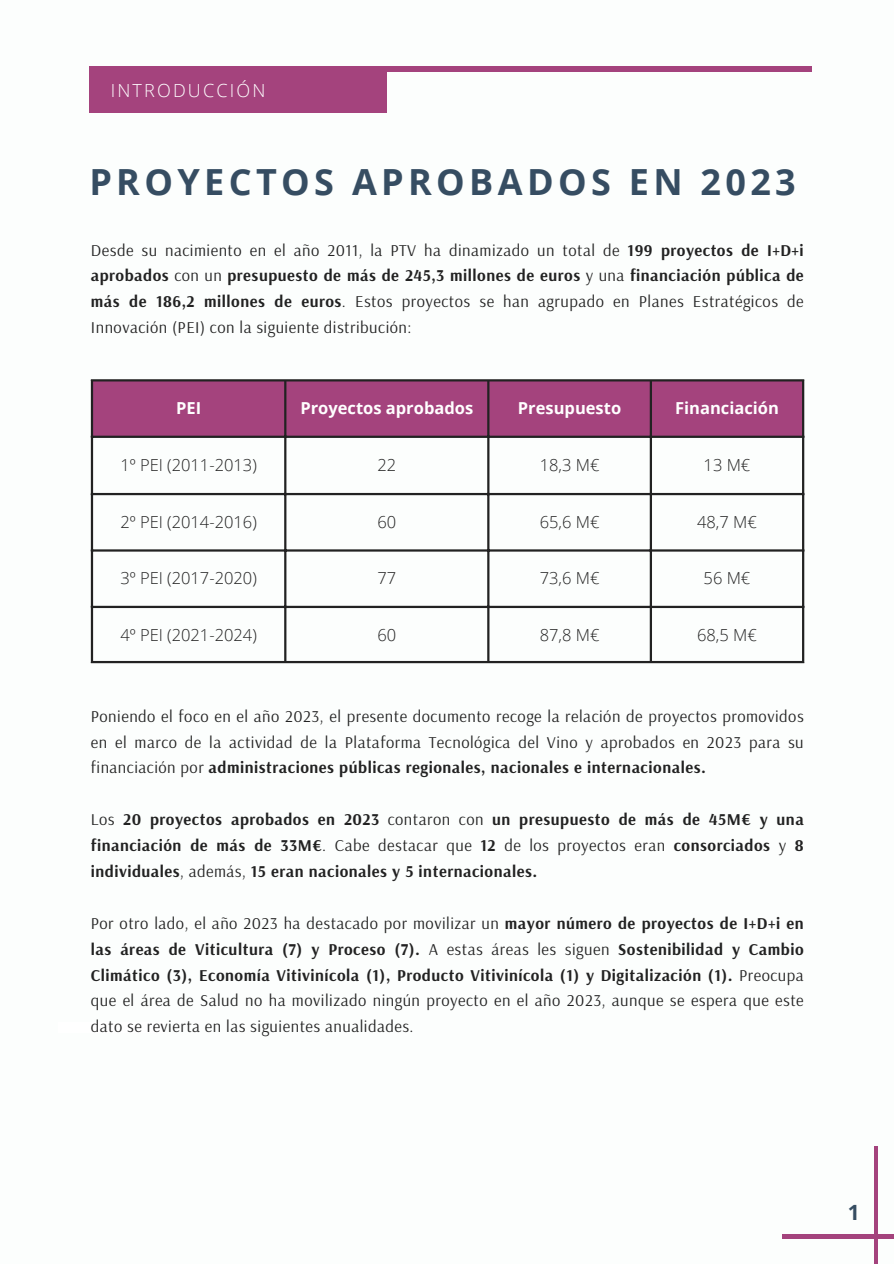
<style>
.page{position:relative;width:894px;height:1264px;background:#fff}
.page>*{position:absolute;margin:0;border:0;box-sizing:border-box;transform-origin:0 0}
.t1{font:700 36px "Open Sans";letter-spacing:.12em;color:#364d62}
.t2{font:700 21px "Open Sans";color:#364d62}
.t3{font:300 18px "Open Sans";letter-spacing:.12em;color:#fff}
.t4{font:16.5px/25.8px "Arsenal";letter-spacing:.03em;color:#222;text-align:justify}
.t5{font:700 16.5px/25.8px "Arsenal";letter-spacing:.03em;color:#222;text-align:justify}
.t6{font:300 16.5px "Open Sans";color:#222}
.t7{font:700 16.5px "Open Sans";color:#fff}
.s1{font-weight:700}
.s2{font-weight:400}
</style>
<div class="page">
<div style="left:89px;top:66px;width:721px;height:6px;background:#a4437d"></div>
<div style="left:89px;top:66px;width:298px;height:46px;background:#a4437d"></div>
<svg style="left:873px;top:1146px;width:4px;height:117px"></svg>
<hr style="left:782px;top:1234px;width:111px;height:4px;background:#a4437d">
<div style="left:93px;top:381px;width:708px;height:54px;background:#a4437d"></div>
<hr style="left:91px;top:381px;width:2px;height:280px;background:#222">
<hr style="left:284px;top:381px;width:2px;height:280px;background:#222">
<hr style="left:487px;top:381px;width:2px;height:280px;background:#222">
<hr style="left:649px;top:381px;width:2px;height:280px;background:#222">
<hr style="left:801px;top:381px;width:3px;height:280px;background:#222">
<hr style="left:91px;top:379px;width:713px;height:2px;background:#222">
<hr style="left:91px;top:435px;width:713px;height:3px;background:#222">
<hr style="left:91px;top:493px;width:713px;height:2px;background:#222">
<hr style="left:91px;top:549px;width:713px;height:2px;background:#222">
<hr style="left:91px;top:606px;width:713px;height:2px;background:#222">
<hr style="left:91px;top:661px;width:713px;height:2px;background:#222">
<p class="t3" style="left:111px;top:78px;width:156px">INTRODUCCIÓN</p>
<h1 class="t1" style="left:89px;top:156px;width:707px">PROYECTOS APROBADOS EN 2023</h1>
<p class="t4" style="left:91px;top:236px;width:714px">Desde su nacimiento en el año 2011, la PTV ha dinamizado un total de <span class="s1">199 proyectos de I+D+i aprobados</span> con un <span class="s1">presupuesto de más de 245,3 millones de euros</span> y una <span class="s1">financiación pública de más de 186,2 millones de euros</span>. Estos proyectos se han agrupado en Planes Estratégicos de Innovación (PEI) con la siguiente distribución:</p>
<p class="t7" style="left:176px;top:396px;width:27px">PEI</p>
<p class="t7" style="left:300px;top:396px;width:174px">Proyectos aprobados</p>
<p class="t7" style="left:518px;top:396px;width:105px">Presupuesto</p>
<p class="t7" style="left:675px;top:396px;width:105px">Financiación</p>
<p class="t6" style="left:120px;top:453px;width:138px">1º PEI (2011-2013)</p>
<p class="t6" style="left:377px;top:453px;width:20px">22</p>
<p class="t6" style="left:539px;top:453px;width:61px">18,3 M€</p>
<p class="t6" style="left:703px;top:453px;width:48px">13 M€</p>
<p class="t6" style="left:120px;top:510px;width:138px">2º PEI (2014-2016)</p>
<p class="t6" style="left:377px;top:510px;width:20px">60</p>
<p class="t6" style="left:539px;top:510px;width:61px">65,6 M€</p>
<p class="t6" style="left:697px;top:510px;width:61px">48,7 M€</p>
<p class="t6" style="left:120px;top:566px;width:138px">3º PEI (2017-2020)</p>
<p class="t6" style="left:377px;top:566px;width:20px">77</p>
<p class="t6" style="left:539px;top:566px;width:61px">73,6 M€</p>
<p class="t6" style="left:703px;top:566px;width:48px">56 M€</p>
<p class="t6" style="left:120px;top:623px;width:138px">4º PEI (2021-2024)</p>
<p class="t6" style="left:377px;top:623px;width:20px">60</p>
<p class="t6" style="left:539px;top:623px;width:61px">87,8 M€</p>
<p class="t6" style="left:697px;top:623px;width:61px">68,5 M€</p>
<p class="t4" style="left:91px;top:702px;width:714px">Poniendo el foco en el año 2023, el presente documento recoge la relación de proyectos promovidos en el marco de la actividad de la Plataforma Tecnológica del Vino y aprobados en 2023 para su financiación por <span class="s1">administraciones públicas regionales, nacionales e internacionales.</span></p>
<p class="t5" style="left:91px;top:806px;width:714px"><span class="s2">Los</span> 20 proyectos aprobados en 2023 <span class="s2">contaron con</span> un presupuesto de más de 45M€ y una financiación de más de 33M€<span class="s2">. Cabe destacar que</span> 12 <span class="s2">de los proyectos eran</span> consorciados <span class="s2">y</span> 8 individuales<span class="s2">, además,</span> 15 eran nacionales y 5 internacionales.</p>
<p class="t4" style="left:91px;top:909px;width:714px">Por otro lado, el año 2023 ha destacado por movilizar un <span class="s1">mayor número de proyectos de I+D+i en las áreas de Viticultura (7) y Proceso (7).</span> A estas áreas les siguen <span class="s1">Sostenibilidad y Cambio Climático (3), Economía Vitivinícola (1), Producto Vitivinícola (1) y Digitalización (1).</span> Preocupa que el área de Salud no ha movilizado ningún proyecto en el año 2023, aunque se espera que este dato se revierta en las siguientes anualidades.</p>
<p class="t2" style="left:847px;top:1197px;width:13px">1</p>
</div>
